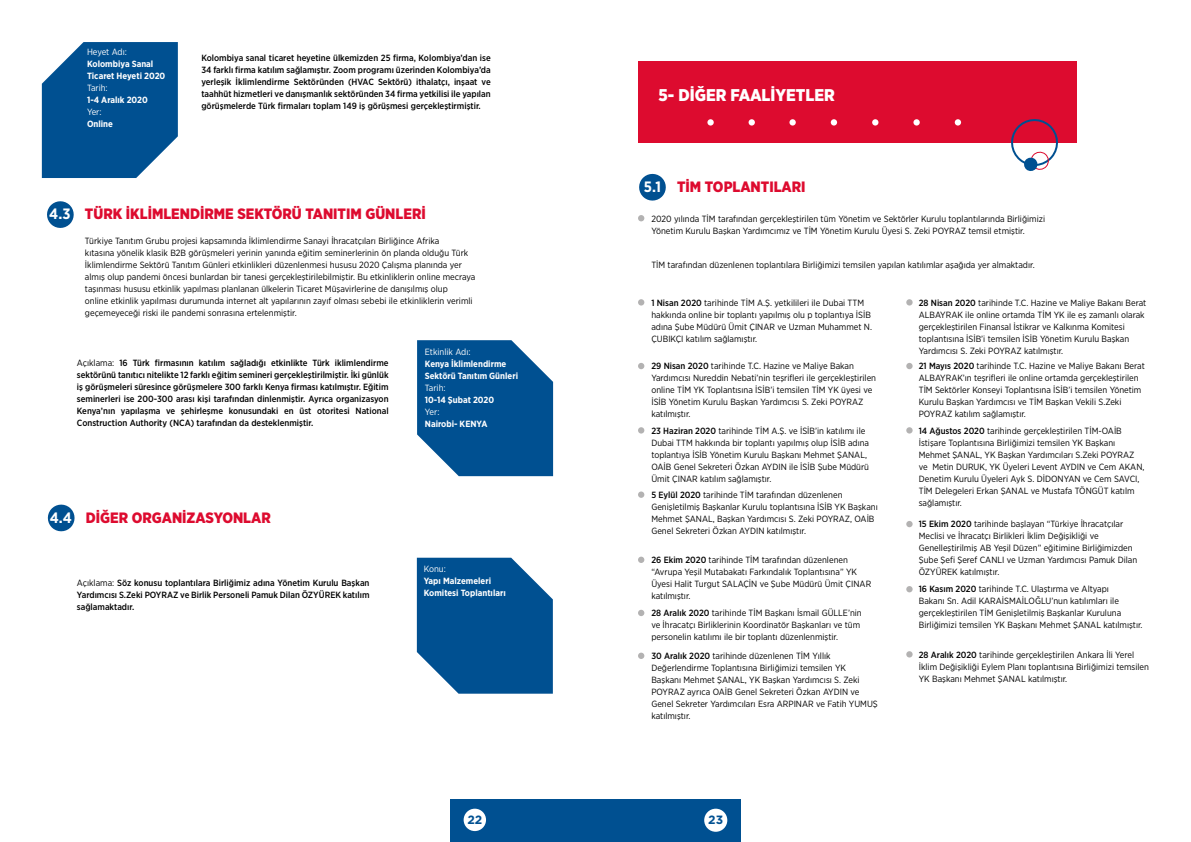
<style>
.page{position:relative;width:1191px;height:842px;background:#fff}
.page>*{position:absolute;margin:0;border:0;box-sizing:border-box;transform-origin:0 0}
.t1{font:900 17px "Gotham Narrow";color:#fff}
.t2{font:900 15px "Gotham Narrow";color:#dd0b2f}
.t3{font:700 12px "Gotham";color:#005091}
.t4{font:9px/12px "Gotham Narrow";color:#000}
.t5{font:500 9px/12px "Gotham Narrow";color:#000;text-align:justify}
.t6{font:700 9px/12px "Gotham Narrow";color:#fff}
.t7{font:9px "Gotham Narrow";color:#fff}
.s1{font-weight:700;color:#fff}
.s2{font-weight:400}
.s3{font-weight:500}
</style>
<div class="page">
<div style="left:450px;top:799px;width:145px;height:43px;background:#005091"></div>
<div style="left:463px;top:809px;width:23px;height:22px;background:#fff;border-radius:50%"></div>
<div style="left:595px;top:799px;width:146px;height:43px;background:#005091"></div>
<div style="left:704px;top:809px;width:23px;height:23px;background:#fff;border-radius:50%"></div>
<svg style="left:42px;top:42px;width:136px;height:136px;background:#18609b"></svg>
<svg style="left:417px;top:340px;width:136px;height:136px;background:#18609b"></svg>
<svg style="left:47px;top:201px;width:27px;height:27px"></svg>
<svg style="left:417px;top:558px;width:136px;height:136px;background:#18609b"></svg>
<svg style="left:47px;top:504px;width:28px;height:28px"></svg>
<div style="left:638px;top:61px;width:438px;height:81px;background:#dd0b2f"></div>
<div style="left:872px;top:119px;width:6px;height:7px;background:#fff;border-radius:50%"></div>
<div style="left:913px;top:119px;width:6px;height:7px;background:#fff;border-radius:50%"></div>
<div style="left:954px;top:119px;width:7px;height:7px;background:#fff;border-radius:50%"></div>
<svg style="left:789px;top:119px;width:7px;height:7px"></svg>
<div style="left:830px;top:119px;width:7px;height:7px;background:#fff;border-radius:50%"></div>
<div style="left:748px;top:119px;width:7px;height:7px;background:#fff;border-radius:50%"></div>
<div style="left:707px;top:119px;width:6px;height:7px;background:#fff;border-radius:50%"></div>
<svg style="left:1007px;top:119px;width:52px;height:52px"></svg>
<svg style="left:639px;top:173px;width:27px;height:28px"></svg>
<div style="left:638px;top:299px;width:6px;height:7px;background:#b3b2b2;border-radius:50%"></div>
<svg style="left:638px;top:363px;width:6px;height:6px"></svg>
<div style="left:638px;top:427px;width:6px;height:7px;background:#b3b2b2;border-radius:50%"></div>
<div style="left:638px;top:491px;width:6px;height:7px;background:#b3b2b2;border-radius:50%"></div>
<svg style="left:638px;top:557px;width:6px;height:6px"></svg>
<svg style="left:638px;top:610px;width:6px;height:6px"></svg>
<svg style="left:638px;top:653px;width:6px;height:6px"></svg>
<svg style="left:638px;top:215px;width:6px;height:6px"></svg>
<div style="left:906px;top:299px;width:6px;height:7px;background:#b3b2b2;border-radius:50%"></div>
<svg style="left:906px;top:363px;width:6px;height:6px"></svg>
<div style="left:906px;top:427px;width:6px;height:7px;background:#b3b2b2;border-radius:50%"></div>
<svg style="left:906px;top:521px;width:6px;height:6px"></svg>
<svg style="left:906px;top:586px;width:6px;height:6px"></svg>
<svg style="left:906px;top:651px;width:6px;height:6px"></svg>
<p class="t7" style="left:87px;top:47px;width:41px">Heyet Adı:</p>
<p class="t6" style="left:87px;top:58px;width:80px">Kolombiya Sanal<br>Ticaret Heyeti 2020</p>
<p class="t7" style="left:87px;top:83px;width:22px">Tarih:</p>
<p class="t6" style="left:87px;top:94px;width:62px">1-4 Aralık 2020</p>
<p class="t7" style="left:87px;top:107px;width:16px">Yer:</p>
<p class="t6" style="left:87px;top:118px;width:27px">Online</p>
<p class="t5" style="left:201px;top:52px;width:291px">Kolombiya sanal ticaret heyetine ülkemizden 25 firma, Kolombiya’dan ise 34 farklı firma katılım sağlamıştır. Zoom programı üzerinden Kolombiya’da yerleşik İklimlendirme Sektöründen (HVAC Sektörü) ithalatçı, inşaat ve taahhüt hizmetleri ve danışmanlık sektöründen 34 firma yetkilisi ile yapılan görüşmelerde Türk firmaları toplam 149 iş görüşmesi gerçekleştirmiştir.</p>
<h2 class="t2" style="left:49px;top:204px;width:378px"><span class="s1">4.3</span> TÜRK İKLİMLENDİRME SEKTÖRÜ TANITIM GÜNLERİ</h2>
<p class="t4" style="left:85px;top:235px;width:392px">Türkiye Tanıtım Grubu projesi kapsamında İklimlendirme Sanayi İhracatçıları Birliğince Afrika<br>kıtasına yönelik klasik B2B görüşmeleri yerinin yanında eğitim seminerlerinin ön planda olduğu Türk İklimlendirme Sektörü Tanıtım Günleri etkinlikleri düzenlenmesi hususu 2020 Çalışma planında yer almış olup pandemi öncesi bunlardan bir tanesi gerçekleştirilebilmiştir. Bu etkinliklerin online mecraya taşınması hususu etkinlik yapılması planlanan ülkelerin Ticaret Müşavirlerine de danışılmış olup<br>online etkinlik yapılması durumunda internet alt yapılarının zayıf olması sebebi ile etkinliklerin verimli geçemeyeceği riski ile pandemi sonrasına ertelenmiştir.</p>
<p class="t5" style="left:77px;top:357px;width:313px"><span class="s2">Açıklama:</span> 16 Türk firmasının katılım sağladığı etkinlikte Türk iklimlendirme sektörünü tanıtıcı nitelikte 12 farklı eğitim semineri gerçekleştirilmiştir. İki günlük iş görüşmeleri süresince görüşmelere 300 farklı Kenya firması katılmıştır. Eğitim seminerleri ise 200-300 arası kişi tarafından dinlenmiştir. Ayrıca organizasyon Kenya’nın yapılaşma ve şehirleşme konusundaki en üst otoritesi National Construction Authority (NCA) tarafından da desteklenmiştir.</p>
<h2 class="t2" style="left:50px;top:507px;width:222px"><span class="s1">4.4</span> DİĞER ORGANİZASYONLAR</h2>
<p class="t5" style="left:77px;top:576px;width:294px"><span class="s2">Açıklama:</span> Söz konusu toplantılara Birliğimiz adına Yönetim Kurulu Başkan Yardımcısı S.Zeki POYRAZ ve Birlik Personeli Pamuk Dilan ÖZYÜREK katılım sağlamaktadır.</p>
<p class="t7" style="left:425px;top:346px;width:47px">Etkinlik Adı:</p>
<p class="t6" style="left:425px;top:357px;width:95px">Kenya İklimlendirme<br>Sektörü Tanıtım Günleri</p>
<p class="t7" style="left:425px;top:382px;width:22px">Tarih:</p>
<p class="t6" style="left:425px;top:393px;width:71px">10-14 Şubat 2020</p>
<p class="t7" style="left:425px;top:406px;width:16px">Yer:</p>
<p class="t6" style="left:425px;top:417px;width:64px">Nairobi- KENYA</p>
<p class="t7" style="left:424px;top:563px;width:24px">Konu:</p>
<p class="t6" style="left:424px;top:575px;width:84px">Yapı Malzemeleri<br>Komitesi Toplantıları</p>
<h1 class="t1" style="left:658px;top:84px;width:178px">5- DİĞER FAALİYETLER</h1>
<h2 class="t2" style="left:644px;top:177px;width:163px"><span class="s1">5.1</span> TİM TOPLANTILARI</h2>
<p class="t4" style="left:651px;top:213px;width:395px">2020 yılında TİM tarafından gerçekleştirilen tüm Yönetim ve Sektörler Kurulu toplantılarında Birliğimizi<br>Yönetim Kurulu Başkan Yardımcımız ve TİM Yönetim Kurulu Üyesi S. Zeki POYRAZ temsil etmiştir.</p>
<p class="t4" style="left:651px;top:259px;width:385px">TİM tarafından düzenlenen toplantılara Birliğimizi temsilen yapılan katılımlar aşağıda yer almaktadır.</p>
<p class="t4" style="left:651px;top:296px;width:222px"><span class="s3">1 Nisan 2020</span> tarihinde TİM A.Ş. yetkilileri ile Dubai TTM hakkında online bir toplantı yapılmış olu p toplantıya İSİB adına Şube Müdürü Ümit ÇINAR ve Uzman Muhammet N.<br>ÇUBIKÇI katılım sağlamıştır.</p>
<p class="t4" style="left:651px;top:360px;width:226px"><span class="s3">29 Nisan 2020</span> tarihinde T.C. Hazine ve Maliye Bakan Yardımcısı Nureddin Nebati’nin teşrifleri ile gerçekleştirilen online TİM YK Toplantısına İSİB’i temsilen TİM YK üyesi ve İSİB Yönetim Kurulu Başkan Yardımcısı S. Zeki POYRAZ katılmıştır.</p>
<p class="t4" style="left:651px;top:424px;width:219px"><span class="s3">23 Haziran 2020</span> tarihinde TİM A.Ş. ve İSİB’in katılımı ile Dubai TTM hakkında bir toplantı yapılmış olup İSİB adına toplantıya İSİB Yönetim Kurulu Başkanı Mehmet ŞANAL, OAİB Genel Sekreteri Özkan AYDIN ile İSİB Şube Müdürü Ümit ÇINAR katılım sağlamıştır.</p>
<p class="t4" style="left:651px;top:489px;width:228px"><span class="s3">5 Eylül 2020</span> tarihinde TİM tarafından düzenlenen Genişletilmiş Başkanlar Kurulu toplantısına İSİB YK Başkanı Mehmet ŞANAL, Başkan Yardımcısı S. Zeki POYRAZ, OAİB Genel Sekreteri Özkan AYDIN katılmıştır.</p>
<p class="t4" style="left:651px;top:554px;width:221px"><span class="s3">26 Ekim 2020</span> tarihinde TİM tarafından düzenlenen “Avrupa Yeşil Mutabakatı Farkındalık Toplantısına” YK Üyesi Halit Turgut SALAÇİN ve Şube Müdürü Ümit ÇINAR katılmıştır.</p>
<p class="t4" style="left:651px;top:607px;width:212px"><span class="s3">28 Aralık 2020</span> tarihinde TİM Başkanı İsmail GÜLLE’nin ve İhracatçı Birliklerinin Koordinatör Başkanları ve tüm personelin katılımı ile bir toplantı düzenlenmiştir.</p>
<p class="t4" style="left:651px;top:650px;width:228px"><span class="s3">30 Aralık 2020</span> tarihinde düzenlenen TİM Yıllık Değerlendirme Toplantısına Birliğimizi temsilen YK Başkanı Mehmet ŞANAL, YK Başkan Yardımcısı S. Zeki POYRAZ ayrıca OAİB Genel Sekreteri Özkan AYDIN ve Genel Sekreter Yardımcıları Esra ARPINAR ve Fatih YUMUŞ katılmıştır.</p>
<p class="t4" style="left:918px;top:296px;width:229px"><span class="s3">28 Nisan 2020</span> tarihinde T.C. Hazine ve Maliye Bakanı Berat ALBAYRAK ile online ortamda TİM YK ile eş zamanlı olarak gerçekleştirilen Finansal İstikrar ve Kalkınma Komitesi toplantısına İSİB’i temsilen İSİB Yönetim Kurulu Başkan Yardımcısı S. Zeki POYRAZ katılmıştır.</p>
<p class="t4" style="left:918px;top:360px;width:227px"><span class="s3">21 Mayıs 2020</span> tarihinde T.C. Hazine ve Maliye Bakanı Berat ALBAYRAK’ın teşrifleri ile online ortamda gerçekleştirilen TİM Sektörler Konseyi Toplantısına İSİB’i temsilen Yönetim Kurulu Başkan Yardımcısı ve TİM Başkan Vekili S.Zeki POYRAZ katılım sağlamıştır.</p>
<p class="t4" style="left:918px;top:424px;width:227px"><span class="s3">14 Ağustos 2020</span> tarihinde gerçekleştirilen TİM-OAİB İstişare Toplantısına Birliğimizi temsilen YK Başkanı Mehmet ŞANAL, YK Başkan Yardımcıları S.Zeki POYRAZ ve Metin DURUK, YK Üyeleri Levent AYDIN ve Cem AKAN, Denetim Kurulu Üyeleri Ayk S. DİDONYAN ve Cem SAVCI, TİM Delegeleri Erkan ŞANAL ve Mustafa TÖNGÜT katılm sağlamıştır.</p>
<p class="t4" style="left:918px;top:518px;width:220px"><span class="s3">15 Ekim 2020</span> tarihinde başlayan “Türkiye İhracatçılar Meclisi ve İhracatçı Birlikleri İklim Değişikliği ve Genelleştirilmiş AB Yeşil Düzen” eğitimine Birliğimizden Şube Şefi Şeref CANLI ve Uzman Yardımcısı Pamuk Dilan ÖZYÜREK katılmıştır.</p>
<p class="t4" style="left:918px;top:583px;width:225px"><span class="s3">16 Kasım 2020</span> tarihinde T.C. Ulaştırma ve Altyapı<br>Bakanı Sn. Adil KARAİSMAİLOĞLU’nun katılımları ile gerçekleştirilen TİM Genişletilmiş Başkanlar Kuruluna Birliğimizi temsilen YK Başkanı Mehmet ŞANAL katılmıştır.</p>
<p class="t4" style="left:918px;top:648px;width:232px"><span class="s3">28 Aralık 2020</span> tarihinde gerçekleştirilen Ankara İli Yerel<br>İklim Değişikliği Eylem Planı toplantısına Birliğimizi temsilen<br>YK Başkanı Mehmet ŞANAL katılmıştır.</p>
<h3 class="t3" style="left:467px;top:812px;width:16px">22</h3>
<h3 class="t3" style="left:708px;top:811px;width:16px">23</h3>
</div>
